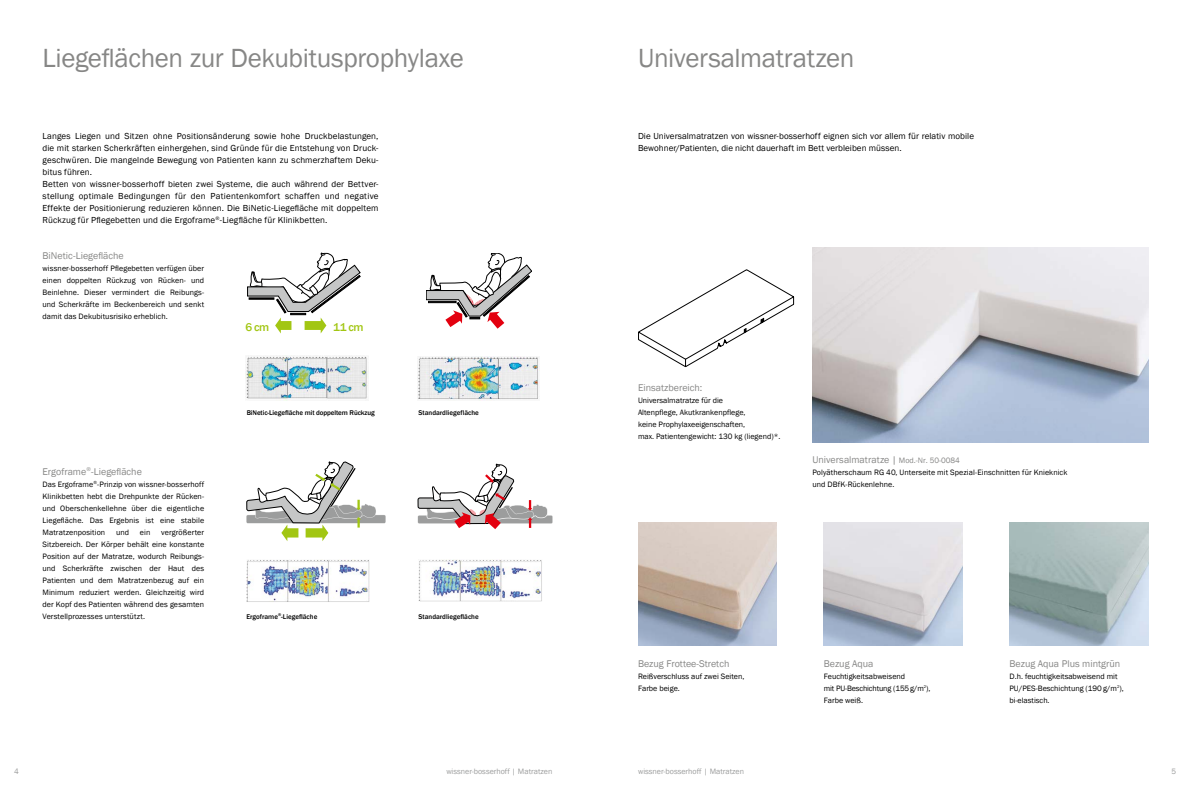
<style>
.page{position:relative;width:1191px;height:794px;background:#fff}
.page>*{position:absolute;margin:0;border:0;box-sizing:border-box;transform-origin:0 0}
.t1{font:27px "Franklin Gothic";letter-spacing:-.015em;color:#878786}
.t2{font:500 11.6px "Franklin Gothic";letter-spacing:-.01em;color:#a2c613}
.t3{font:10px "Franklin Gothic";color:#878786}
.t4{font:9px/12px "Franklin Gothic";letter-spacing:.015em;color:#000}
.t5{font:8px/12px "Franklin Gothic";color:#000}
.t6{font:8px "Franklin Gothic";color:#9c9d9d}
.t7{font:500 7px "Franklin Gothic";color:#000}
.s1{font-size:8px}
</style>
<div class="page">
<img style="left:812px;top:247px;width:336px;height:196px">
<svg style="left:638px;top:269px;width:156px;height:98px"></svg>
<img style="left:823px;top:522px;width:139px;height:123px">
<img style="left:638px;top:522px;width:139px;height:123px">
<img style="left:1009px;top:522px;width:139px;height:123px">
<img style="left:418px;top:559px;width:124px;height:43px">
<img style="left:247px;top:559px;width:122px;height:43px">
<svg style="left:417px;top:463px;width:136px;height:66px"></svg>
<svg style="left:246px;top:461px;width:140px;height:80px"></svg>
<img style="left:417px;top:357px;width:122px;height:43px">
<img style="left:246px;top:355px;width:122px;height:45px">
<svg style="left:426px;top:253px;width:106px;height:76px"></svg>
<svg style="left:247px;top:253px;width:113px;height:80px"></svg>
<h1 class="t1" style="left:43px;top:41px;width:423px">Liegeflächen zur Dekubitusprophylaxe</h1>
<h1 class="t1" style="left:638px;top:41px;width:218px">Universalmatratzen</h1>
<p class="t4" style="left:43px;top:130px;width:337px">Langes Liegen und Sitzen ohne Positionsänderung sowie hohe Druckbelastungen, die mit starken Scherkräften einhergehen, sind Gründe für die Entstehung von Druck&shy;geschwüren. Die mangelnde Bewegung von Patienten kann zu schmerzhaftem Deku&shy;bitus führen.<br>Betten von wissner-bosserhoff bieten zwei Systeme, die auch während der Bettver&shy;stellung optimale Bedingungen für den Patientenkomfort schaffen und negative Effekte der Positionierung reduzieren können. Die BiNetic-Liegefläche mit doppeltem Rückzug für Pflegebetten und die Ergoframe<sup>®</sup>-Liegfläche für Klinikbetten.</p>
<p class="t3" style="left:43px;top:249px;width:83px">BiNetic-Liegefläche</p>
<p class="t5" style="left:43px;top:262px;width:163px;text-align:justify">wissner-bosserhoff Pflegebetten verfügen über einen doppelten Rückzug von Rücken- und Beinlehne. Dieser vermindert die Reibungs&shy;und Scherkräfte im Beckenbereich und senkt damit das Dekubitusrisiko erheblich.</p>
<p class="t3" style="left:43px;top:465px;width:101px">Ergoframe<sup>®</sup>-Liegefläche</p>
<p class="t5" style="left:43px;top:478px;width:163px;text-align:justify">Das Ergoframe<sup>®</sup>-Prinzip von wissner-bosserhoff Klinikbetten hebt die Drehpunkte der Rücken&shy;und Oberschenkellehne über die eigentliche Liegefläche. Das Ergebnis ist eine stabile Matratzenposition</p>
<p class="t5" style="left:43px;top:526px;width:163px;text-align:justify;text-indent:119px">vergrößerter Sitzbereich. Der Körper behält eine konstante Position auf der Matratze, wodurch Reibungs&shy;und Scherkräfte zwischen der Haut des Patienten und dem Matratzenbezug auf ein Minimum reduziert werden. Gleichzeitig wird der Kopf des Patienten während des gesamten Verstellprozesses unterstützt.</p>
<p class="t5" style="left:116px;top:526px;width:15px">und</p>
<p class="t5" style="left:140px;top:526px;width:12px">ein</p>
<h2 class="t2" style="left:245px;top:320px;width:25px">6cm</h2>
<h2 class="t2" style="left:333px;top:320px;width:32px">11 cm</h2>
<p class="t7" style="left:247px;top:408px;width:130px">BiNetic-Liegefläche mit doppeltem Rückzug</p>
<p class="t7" style="left:418px;top:408px;width:62px">Standardliegefläche</p>
<p class="t7" style="left:246px;top:612px;width:72px">Ergoframe<sup>®</sup>-Liegefläche</p>
<p class="t7" style="left:418px;top:612px;width:62px">Standardliegefläche</p>
<p class="t4" style="left:638px;top:130px;width:337px">Die Universalmatratzen von wissner-bosserhoff eignen sich vor allem für relativ mobile<br>Bewohner/Patienten, die nicht dauerhaft im Bett verbleiben müssen.</p>
<p class="t3" style="left:638px;top:381px;width:66px">Einsatzbereich:</p>
<p class="t5" style="left:638px;top:394px;width:144px">Universalmatratze für die<br>Altenpflege, Akutkrankenpflege,<br>keine Prophylaxeeigenschaften,<br>max. Patientengewicht: 130 kg (liegend)*.</p>
<p class="t3" style="left:812px;top:453px;width:149px">Universalmatratze | <span class="s1">Mod.-Nr. 50-0084</span></p>
<p class="t5" style="left:812px;top:466px;width:256px">Polyätherschaum RG 40, Unterseite mit Spezial-Einschnitten für Knieknick und DBfK-Rückenlehne.</p>
<p class="t3" style="left:638px;top:657px;width:93px">Bezug Frottee-Stretch</p>
<p class="t5" style="left:638px;top:670px;width:108px">Reißverschluss auf zwei Seiten,<br>Farbe beige.</p>
<p class="t3" style="left:823px;top:657px;width:51px">Bezug Aqua</p>
<p class="t5" style="left:823px;top:670px;width:108px">Feuchtigkeitsabweisend<br>mit PU-Beschichtung (155g/m<sup>2</sup>),<br>Farbe weiß.</p>
<p class="t3" style="left:1009px;top:657px;width:112px">Bezug Aqua Plus mintgrün</p>
<p class="t5" style="left:1009px;top:670px;width:116px">D.h. feuchtigkeitsabweisend mit<br>PU/PES-Beschichtung (190g/m<sup>2</sup>), bi-elastisch.</p>
<p class="t6" style="left:14px;top:766px;width:6px">4</p>
<p class="t6" style="left:446px;top:766px;width:108px">wissner-bosserhoff | Matratzen</p>
<p class="t6" style="left:638px;top:766px;width:108px">wissner-bosserhoff | Matratzen</p>
<p class="t6" style="left:1171px;top:766px;width:6px">5</p>
</div>
